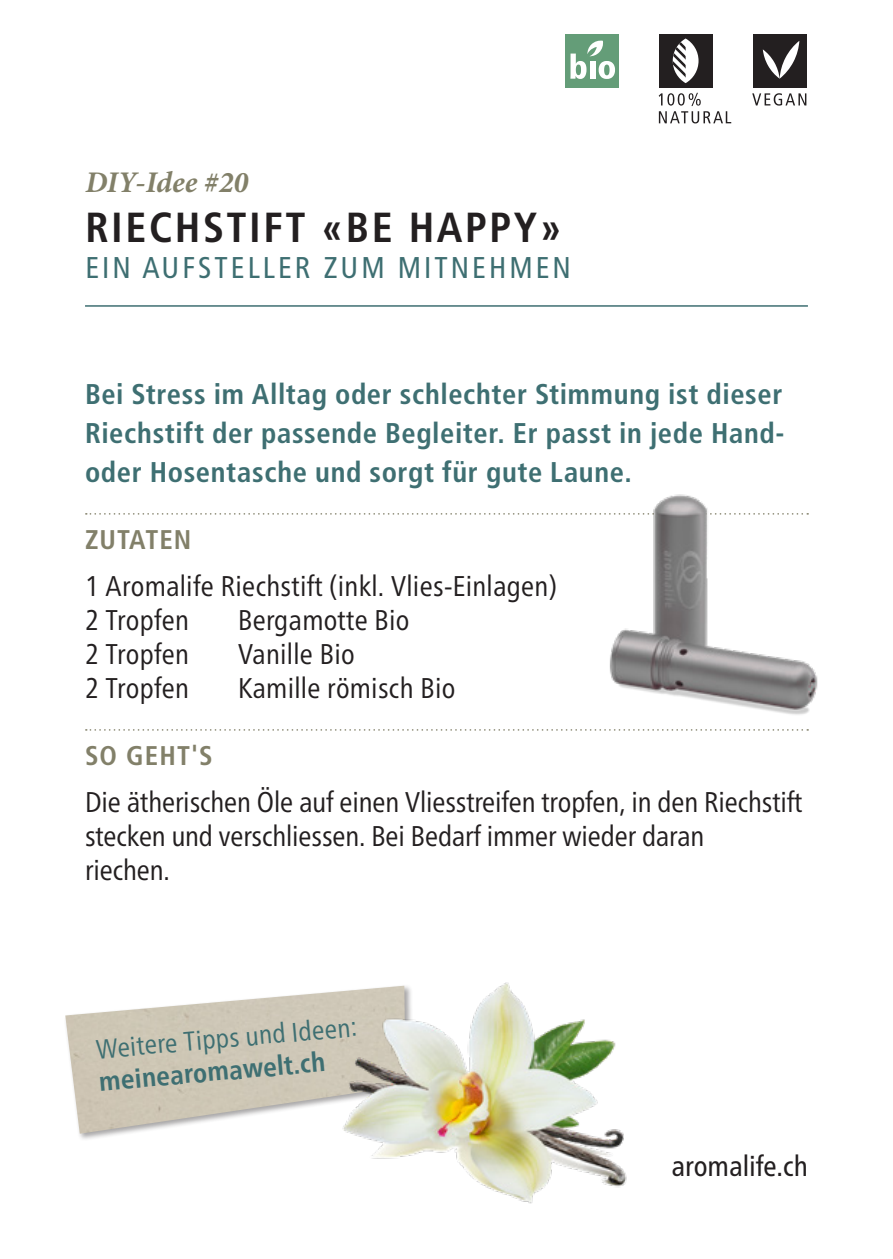
<style>
.page{position:relative;width:893px;height:1259px;background:#fff}
.page>*{position:absolute;margin:0;border:0;box-sizing:border-box;transform-origin:0 0}
.t1{font:700 condensed 42px "Frutiger LT Com";letter-spacing:.06em;color:#231f20}
.t2{font:condensed 30px "Frutiger LT Com";letter-spacing:.1em;color:#3e6f72}
.t3{font:italic 700 30px "Minion Pro";color:#828069}
.t4{font:condensed 28.5px/34.2px "Frutiger Neue LT Pro";letter-spacing:-.005em;color:#231f20}
.t5{font:700 condensed 28.5px/39px "Frutiger LT Com";letter-spacing:.025em;color:#3e6f72;text-align:justify}
.t6{font:condensed 28.5px "Frutiger Neue LT Pro";color:#231f20}
.t7{font:condensed 27px "Frutiger Neue LT Pro";color:#3e6f72}
.t8{font:700 condensed 27px "Frutiger Neue LT Pro";color:#3e6f72}
.t9{font:700 condensed 27px "Frutiger LT Com";letter-spacing:.04em;color:#828069}
</style>
<div class="page">
<svg style="left:86px;top:513px;width:515px;height:1px"></svg>
<svg style="left:86px;top:729px;width:515px;height:1px"></svg>
<hr style="left:85px;top:305px;width:723px;height:2px;background:#3e6f72">
<div style="left:565px;top:34px;width:54px;height:54px;background:#649d78"></div>
<svg style="left:570px;top:40px;width:45px;height:39px"></svg>
<div style="left:659px;top:34px;width:53px;height:54px;background:#231f20"></div>
<div style="left:673px;top:38px;width:25px;height:45px;background:#fff;border-radius:50%"></div>
<svg style="left:659px;top:93px;width:72px;height:30px"></svg>
<svg style="left:673px;top:38px;width:13px;height:42px"></svg>
<div style="left:753px;top:34px;width:53px;height:54px;background:#231f20"></div>
<svg style="left:752px;top:93px;width:54px;height:13px"></svg>
<svg style="left:763px;top:41px;width:36px;height:38px"></svg>
<div style="left:64px;top:983px;width:350px;height:158px;background:#231f20;opacity:.4"></div>
<img style="left:65px;top:985px;width:267px;height:148px">
<img style="left:604px;top:494px;width:214px;height:237px">
<img style="left:332px;top:982px;width:295px;height:222px">
<p class="t3" style="left:85px;top:161px;width:164px">DIY-Idee #20</p>
<h1 class="t1" style="left:85px;top:202px;width:478px">RIECHSTIFT «BE HAPPY»</h1>
<p class="t2" style="left:85px;top:249px;width:487px">EIN AUFSTELLER ZUM MITNEHMEN</p>
<p class="t5" style="left:85px;top:374px;width:701px">Bei Stress im Alltag oder schlechter Stimmung ist dieser Riechstift der passende Begleiter. Er passt in jede Hand&shy;oder Hosentasche und sorgt für gute Laune.</p>
<p class="t9" style="left:85px;top:523px;width:108px">ZUTATEN</p>
<p class="t4" style="left:85px;top:568px;width:473px">1 Aromalife Riechstift (inkl. Vlies-Einlagen)<br>2 Tropfen</p>
<p class="t4" style="left:238px;top:602px;width:173px">Bergamotte Bio</p>
<p class="t4" style="left:85px;top:637px;width:105px">2 Tropfen</p>
<p class="t4" style="left:238px;top:637px;width:118px">Vanille Bio</p>
<p class="t4" style="left:85px;top:671px;width:105px">2 Tropfen</p>
<p class="t4" style="left:238px;top:671px;width:219px">Kamille römisch Bio</p>
<p class="t9" style="left:85px;top:738px;width:129px">SO GEHT'S</p>
<p class="t4" style="left:85px;top:784px;width:719px">Die ätherischen Öle auf einen Vliesstreifen tropfen, in den Riechstift stecken und verschliessen. Bei Bedarf immer wieder daran<br>riechen.</p>
<p class="t7" style="left:95px;top:1033px;width:263px;rotate:-5deg">Weitere Tipps und Ideen:</p>
<p class="t8" style="left:98px;top:1065px;width:228px;rotate:-5deg">meinearomawelt.ch</p>
<p class="t6" style="left:671px;top:1149px;width:138px">aromalife.ch</p>
</div>
